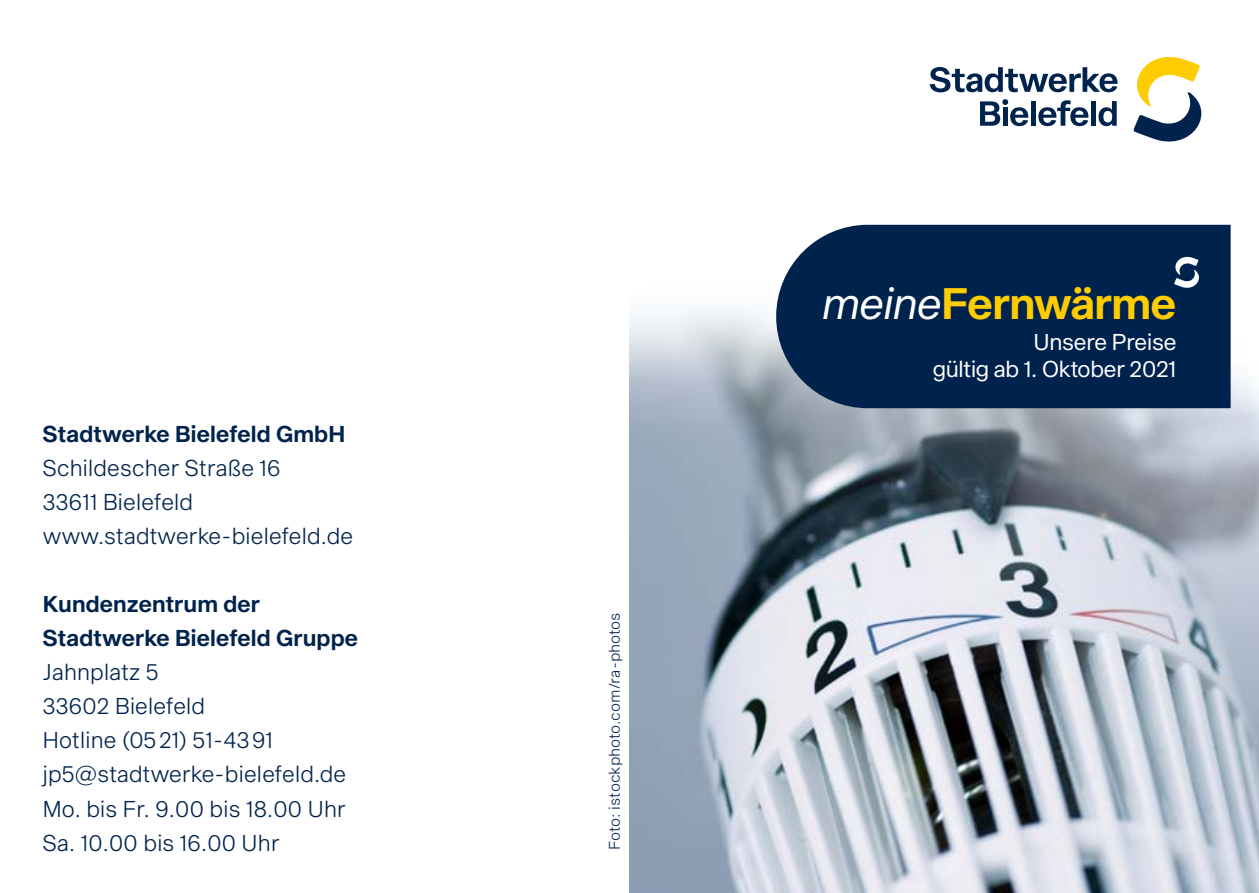
<style>
.page{position:relative;width:1259px;height:893px;background:#fff}
.page>*{position:absolute;margin:0;border:0;box-sizing:border-box;transform-origin:0 0}
.t1{font:43.2px "S Sequel Semi";letter-spacing:-.04em;color:#fc0}
.t2{font:300 22.5px/33.9px "S Sequel";letter-spacing:-.02em;color:#00234d}
.t3{font:22.5px/33.9px "S Sequel Semi";letter-spacing:-.02em;color:#00234d}
.t4{font:22.5px/27px "S Sequel";letter-spacing:-.04em;color:#fff;text-align:right}
.t5{font:300 15px "S Sequel";color:#00234d}
.s1{font-family:"S Sequel";font-style:italic;color:#fff}
</style>
<div class="page">
<svg style="left:929px;top:67px;width:188px;height:25px"></svg>
<svg style="left:980px;top:99px;width:48px;height:27px"></svg>
<hr style="left:1031px;top:101px;width:4px;height:25px;background:#00234d">
<svg style="left:1038px;top:100px;width:50px;height:26px"></svg>
<div style="left:1091px;top:101px;width:5px;height:25px;background:#00234d"></div>
<svg style="left:1098px;top:101px;width:18px;height:25px"></svg>
<svg style="left:1133px;top:57px;width:69px;height:85px"></svg>
<img style="left:629px;top:283px;width:630px;height:610px">
<div style="left:776px;top:225px;width:454px;height:183px;background:#00234d"></div>
<svg style="left:1174px;top:257px;width:25px;height:31px"></svg>
<p class="t3" style="left:43px;top:418px;width:305px">Stadtwerke Bielefeld GmbH</p>
<p class="t2" style="left:43px;top:452px;width:312px">Schildescher Straße 16<br>33611 Bielefeld www.stadtwerke-bielefeld.de</p>
<p class="t3" style="left:43px;top:588px;width:317px">Kundenzentrum der<br>Stadtwerke Bielefeld Gruppe</p>
<p class="t2" style="left:43px;top:656px;width:305px">Jahnplatz 5<br>33602 Bielefeld<br>Hotline (0521) 51-4391 jp5@stadtwerke-bielefeld.de<br>Mo. bis Fr. 9.00 bis 18.00 Uhr<br>Sa. 10.00 bis 16.00 Uhr</p>
<p class="t5" style="left:604px;top:850px;width:240px;rotate:-90deg">Foto: istockphoto.com/ra-photos</p>
<h1 class="t1" style="left:821px;top:272px;width:357px"><span class="s1">meine</span>Fernwärme</h1>
<p class="t4" style="left:932px;top:329px;width:246px">Unsere Preise<br>gültig ab 1. Oktober 2021</p>
</div>
